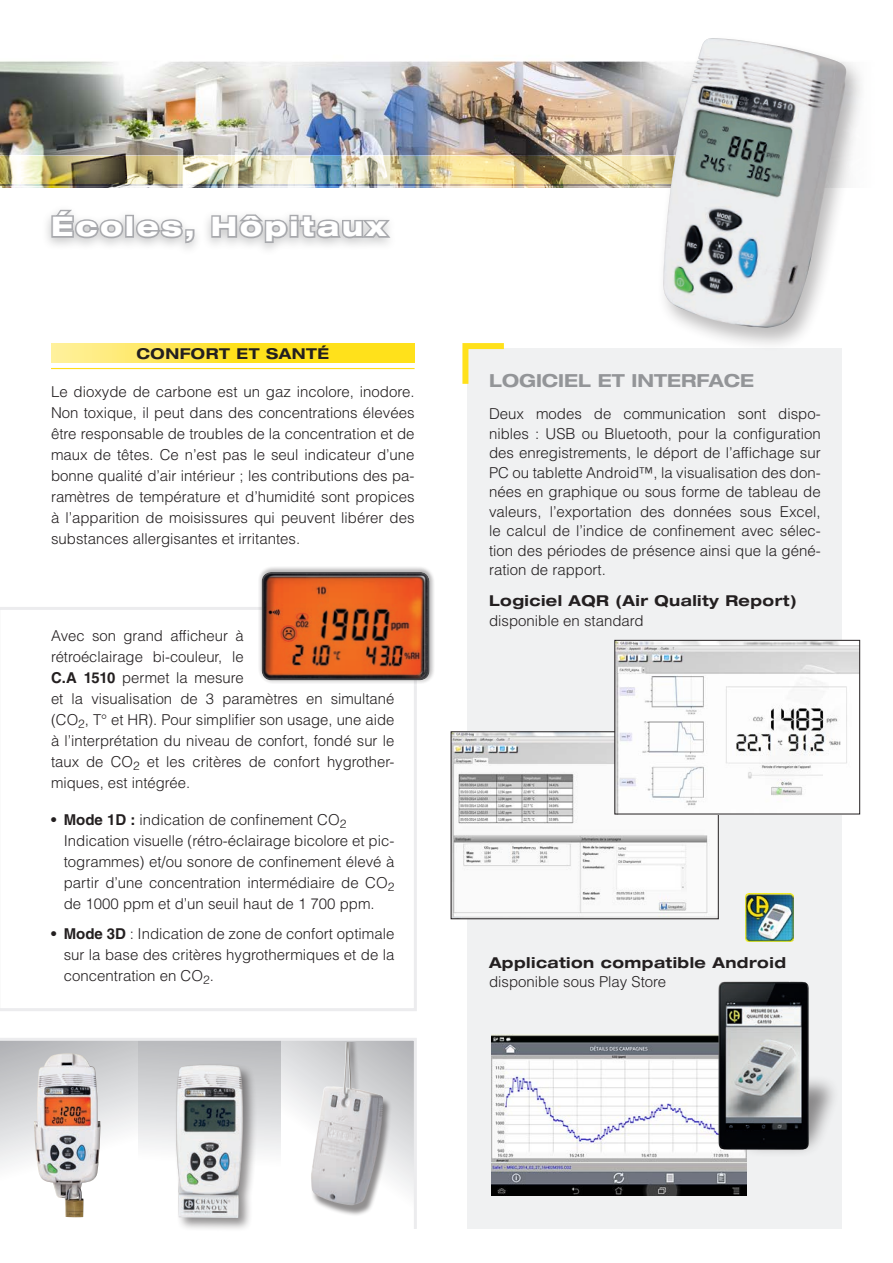
<style>
.page{position:relative;width:893px;height:1263px;background:#fff}
.page>*{position:absolute;margin:0;border:0;box-sizing:border-box;transform-origin:0 0}
.t1{font:800 expanded 27px "Helvetica Neue LT Std";letter-spacing:.1em;color:#fff}
.t2{font:700 expanded 18px "Helvetica Neue LT Std";color:#939598}
.t3{font:300 15px/21px "Helvetica LT Std";color:#231f20;text-align:justify}
.t4{font:700 expanded 15px "Helvetica Neue LT Std";letter-spacing:.03em;color:#231f20}
.s1{font-weight:700}
</style>
<div class="page">
<img style="left:0;top:60px;width:656px;height:127px">
<hr style="left:0;top:187px;width:727px;height:1px;background:#a8a9ad">
<img style="left:0;top:156px;width:656px;height:28px">
<svg style="left:0;top:607px;width:417px;height:404px"></svg>
<div style="left:468px;top:349px;width:374px;height:880px;background:#f0f1f2"></div>
<svg style="left:462px;top:343px;width:48px;height:47px"></svg>
<div style="left:656px;top:35px;width:211px;height:317px;background:#231f20;opacity:.3"></div>
<img style="left:663px;top:38px;width:184px;height:290px">
<img style="left:491px;top:1035px;width:255px;height:160px">
<svg style="left:51px;top:343px;width:364px;height:20px;background:#ffe53f"></svg>
<hr style="left:51px;top:368px;width:364px;height:1px;background:#ffdd17">
<svg style="left:0;top:1038px;width:417px;height:191px"></svg>
<div style="left:260px;top:566px;width:175px;height:115px;background:#fff;opacity:.75"></div>
<div style="left:256px;top:568px;width:177px;height:118px;background:#231f20;opacity:.75"></div>
<div style="left:42px;top:205px;width:356px;height:51px;background:#57585a;opacity:.32"></div>
<svg style="left:50px;top:208px;width:75px;height:32px"></svg>
<div style="left:125px;top:215px;width:9px;height:23px;border:3px solid #a8a9ad"></div>
<svg style="left:134px;top:218px;width:62px;height:27px"></svg>
<svg style="left:210px;top:213px;width:184px;height:32px"></svg>
<img style="left:453px;top:733px;width:264px;height:184px">
<div style="left:451px;top:731px;width:268px;height:188px;border:1px solid #231f20"></div>
<img style="left:616px;top:642px;width:242px;height:170px">
<div style="left:614px;top:640px;width:246px;height:174px;border:1px solid #231f20"></div>
<svg style="left:0;top:739px;width:1px;height:24px"></svg>
<div style="left:736px;top:1074px;width:104px;height:84px;background:#231f20;opacity:.5"></div>
<img style="left:702px;top:981px;width:128px;height:180px">
<img style="left:745px;top:893px;width:48px;height:48px">
<h1 class="t1" style="left:51px;top:209px;width:337px">Écoles, Hôpitaux</h1>
<p class="t4" style="left:136px;top:345px;width:194px">CONFORT ET SANTÉ</p>
<p class="t3" style="left:51px;top:381px;width:365px">Le dioxyde de carbone est un gaz incolore, inodore.<br>Non toxique, il peut dans des concentrations élevées être responsable de troubles de la concentration et de maux de têtes. Ce n’est pas le seul indicateur d’une bonne qualité d’air intérieur ; les contributions des pa&shy;ramètres de température et d’humidité sont propices à l’apparition de moisissures qui peuvent libérer des substances allergisantes et irritantes.</p>
<p class="t3" style="left:51px;top:625px;width:345px;text-align:left">Avec son grand afficheur à<br>rétroéclairage bi-couleur, le<br><span class="s1">C.A 1510</span> permet la mesure<br>et la visualisation de 3 paramètres en simultané (CO<sub>2</sub>, T° et HR). Pour simplifier son usage, une aide à l’interprétation du niveau de confort, fondé sur le taux de CO<sub>2</sub> et les critères de confort hygrother&shy;miques, est intégrée.</p>
<p class="t3" style="left:64px;top:809px;width:332px;text-align:left;text-indent:-13px"><span class="s1">• Mode 1D :</span> indication de confinement CO<sub>2<br></sub>Indication visuelle (rétro-éclairage bicolore et pic&shy;togrammes) et/ou sonore de confinement élevé à partir d’une concentration intermédiaire de CO<sub>2 </sub>de 1000 ppm et d’un seuil haut de 1 700 ppm.</p>
<p class="t3" style="left:64px;top:923px;width:332px;text-indent:-13px"><span class="s1">• Mode 3D</span> : Indication de zone de confort optimale sur la base des critères hygrothermiques et de la concentration en CO<sub>2</sub>.</p>
<p class="t2" style="left:489px;top:369px;width:267px">LOGICIEL ET INTERFACE</p>
<p class="t3" style="left:489px;top:404px;width:333px;line-height:19.5px">Deux modes de communication sont dispo&shy;nibles : USB ou Bluetooth, pour la configuration des enregistrements, le déport de l’affichage sur PC ou tablette Android™, la visualisation des don&shy;nées en graphique ou sous forme de tableau de valeurs, l’exportation des données sous Excel, le calcul de l’indice de confinement avec sélec&shy;tion des périodes de présence ainsi que la géné&shy;ration de rapport.</p>
<p class="t4" style="left:489px;top:591px;width:309px">Logiciel AQR (Air Quality Report)</p>
<p class="t3" style="left:489px;top:610px;width:156px">disponible en standard</p>
<p class="t4" style="left:489px;top:953px;width:298px">Application compatible Android</p>
<p class="t3" style="left:489px;top:971px;width:179px">disponible sous Play Store</p>
</div>
